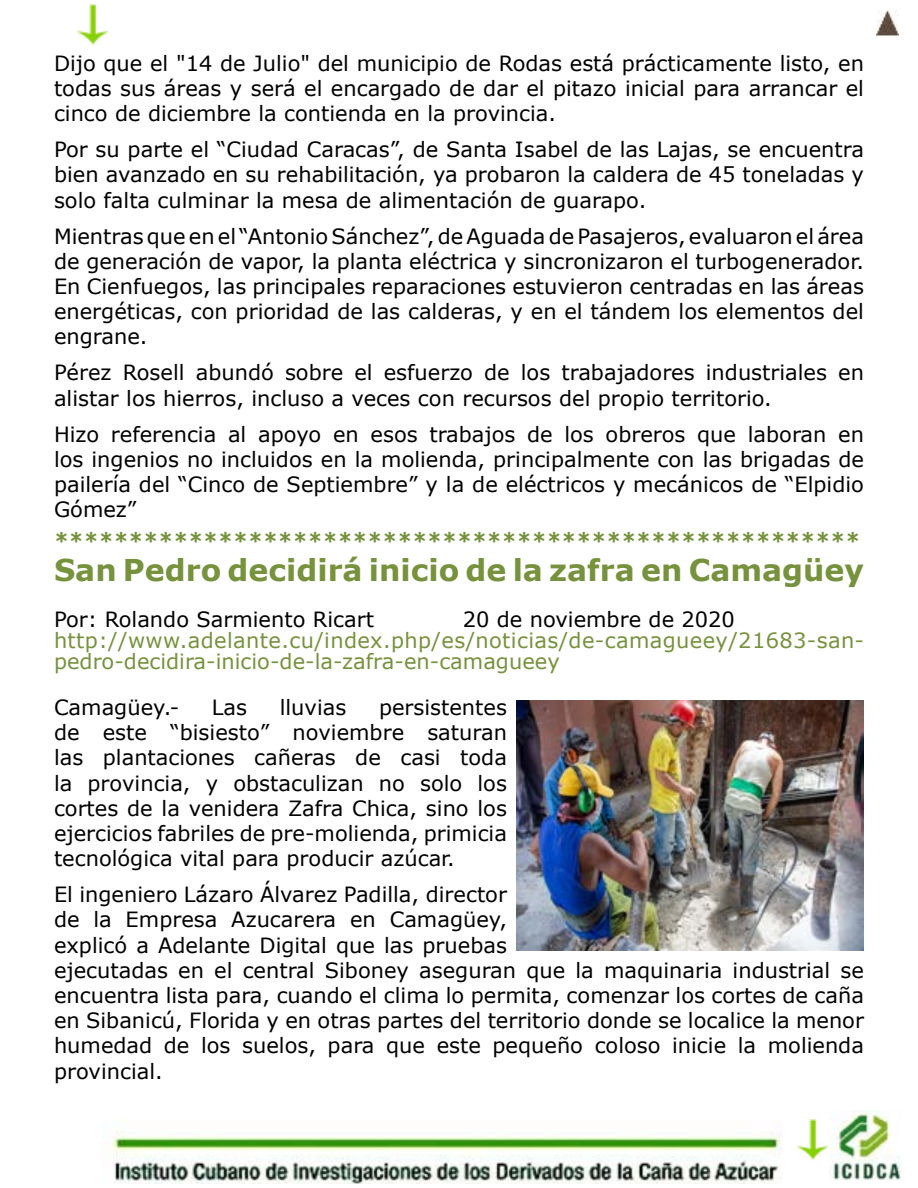
<style>
.page{position:relative;width:918px;height:1188px;background:#fff}
.page>*{position:absolute;margin:0;border:0;box-sizing:border-box;transform-origin:0 0}
.t1{font:700 30px "Verdana";color:#76923c}
.t2{font:21px/25.2px "Verdana";color:#000;text-align:justify}
.t3{font:21px/21px "Verdana";letter-spacing:.015em;color:#76923c}
.t4{font:700 21px "Verdana";color:#76923c}
</style>
<div class="page">
<img style="left:831px;top:1110px;width:70px;height:70px">
<img style="left:111px;top:1119px;width:672px;height:65px">
<img style="left:876px;top:10px;width:23px;height:26px">
<img style="left:77px;top:4px;width:30px;height:41px">
<img style="left:516px;top:701px;width:348px;height:250px">
<img style="left:797px;top:1119px;width:30px;height:41px">
<p class="t2" style="left:54px;top:50px;width:812px">Dijo que el "14 de Julio" del municipio de Rodas está prácticamente listo, en todas sus áreas y será el encargado de dar el pitazo inicial para arrancar el cinco de diciembre la contienda en la provincia.</p>
<p class="t2" style="left:54px;top:137px;width:812px">Por su parte el “Ciudad Caracas”, de Santa Isabel de las Lajas, se encuentra bien avanzado en su rehabilitación, ya probaron la caldera de 45 toneladas y solo falta culminar la mesa de alimentación de guarapo.</p>
<p class="t2" style="left:54px;top:223px;width:812px">Mientras que en el “Antonio Sánchez”, de Aguada de Pasajeros, evaluaron el área de generación de vapor, la planta eléctrica y sincronizaron el turbogenerador.<br>En Cienfuegos, las principales reparaciones estuvieron centradas en las áreas energéticas, con prioridad de las calderas, y en el tándem los elementos del engrane.</p>
<p class="t2" style="left:54px;top:360px;width:812px">Pérez Rosell abundó sobre el esfuerzo de los trabajadores industriales en alistar los hierros, incluso a veces con recursos del propio territorio.</p>
<p class="t2" style="left:54px;top:421px;width:812px">Hizo referencia al apoyo en esos trabajos de los obreros que laboran en los ingenios no incluidos en la molienda, principalmente con las brigadas de pailería del “Cinco de Septiembre” y la de eléctricos y mecánicos de “Elpidio Gómez”</p>
<p class="t4" style="left:54px;top:525px;width:808px">******************************************************</p>
<h1 class="t1" style="left:54px;top:549px;width:811px">San Pedro decidirá inicio de la zafra en Camagüey</h1>
<p class="t2" style="left:54px;top:606px;width:322px">Por: Rolando Sarmiento Ricart</p>
<p class="t2" style="left:463px;top:606px;width:274px">20 de noviembre de 2020</p>
<p class="t3" style="left:54px;top:629px;width:812px">http://www.adelante.cu/index.php/es/noticias/de-camagueey/21683-san&shy;pedro-decidira-inicio-de-la-zafra-en-camagueey</p>
<p class="t2" style="left:54px;top:695px;width:127px">Camagüey.-</p>
<p class="t2" style="left:212px;top:695px;width:37px">Las</p>
<p class="t2" style="left:280px;top:695px;width:68px">lluvias</p>
<p class="t2" style="left:54px;top:695px;width:455px;text-indent:325px">persistentes de este “bisiesto” noviembre saturan las plantaciones cañeras de casi toda la provincia, y obstaculizan no solo los cortes de la venidera Zafra Chica, sino los ejercicios fabriles de pre-molienda, primicia tecnológica vital para producir azúcar.</p>
<p class="t2" style="left:54px;top:882px;width:812px;text-align:left">El ingeniero Lázaro Álvarez Padilla, director<br>de la Empresa Azucarera en Camagüey,<br>explicó a Adelante Digital que las pruebas<br>ejecutadas en el central Siboney aseguran que la maquinaria industrial se encuentra lista para, cuando el clima lo permita, comenzar los cortes de caña en Sibanicú, Florida y en otras partes del territorio donde se localice la menor humedad de los suelos, para que este pequeño coloso inicie la molienda provincial.</p>
</div>
